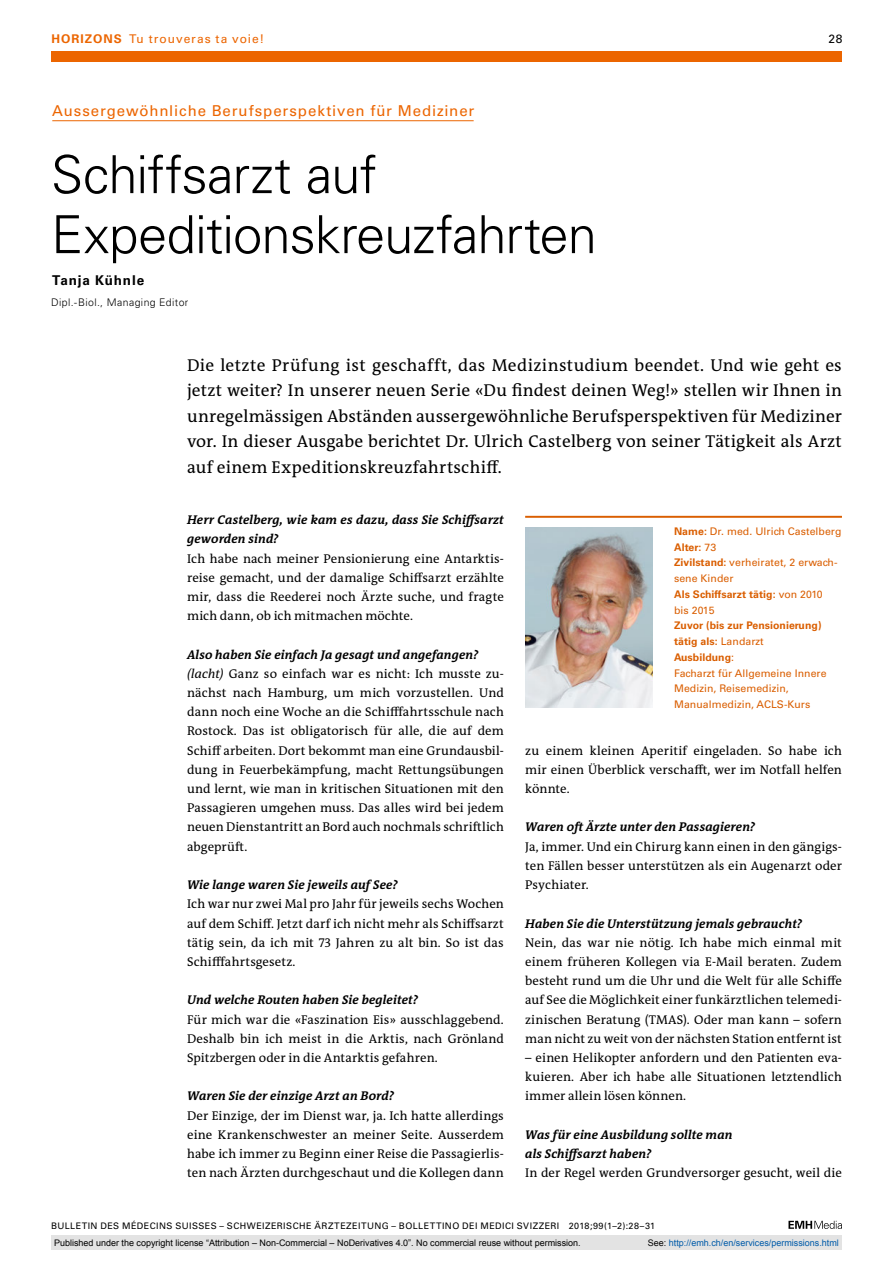
<style>
.page{position:relative;width:893px;height:1263px;background:#fff}
.page>*{position:absolute;margin:0;border:0;box-sizing:border-box;transform-origin:0 0}
.t1{font:300 52.5px/60px "Univers LT Std";letter-spacing:-.015em;color:#000}
.t2{font:17.25px/25.5px "The Antiqua B W5 Plain";letter-spacing:.015em;color:#000;text-align:justify}
.t3{font:15px "Univers LT Std";letter-spacing:.06em;color:#ec6500}
.t4{font:700 13.5px "Univers LT Std";letter-spacing:.065em;color:#000}
.t5{font:12.75px/19.2px "The Antiqua B W5 Plain";letter-spacing:.005em;color:#000;text-align:justify}
.t6{font:italic 700 12.75px/19.2px "The Antiqua B W7";letter-spacing:.005em;color:#000}
.t7{font:12px "Univers LT Std";letter-spacing:.08em;color:#ec6500}
.t8{font:12px "Univers LT Std";color:#000}
.t9{font:10.5px/15.8px "Univers LT Std";letter-spacing:.005em;color:#da5e00}
.t10{font:300 10.5px "Univers LT Std";letter-spacing:.04em;color:#000}
.t11{font:9px "Arial";color:#000}
.t12{font:9px "Univers LT Std";letter-spacing:.05em;color:#000}
.t13{font:9px "Arial";color:#005ba9}
.s1{font-weight:700}
.s2{font-style:italic}
.s3{color:#000}
</style>
<div class="page">
<svg style="left:788px;top:1221px;width:54px;height:8px"></svg>
<hr style="left:52px;top:120px;width:422px;height:1px;background:#ec6500">
<hr style="left:525px;top:516px;width:317px;height:2px;background:#da5e00">
<img style="left:525px;top:528px;width:128px;height:180px">
<div style="left:51px;top:51px;width:791px;height:11px;background:#ec6500"></div>
<div style="left:51px;top:1235px;width:791px;height:15px;background:#e3e3e3"></div>
<p class="t7" style="left:51px;top:31px;width:214px"><span class="s1">HORIZONS</span> Tu trouveras ta voie!</p>
<p class="t8" style="left:828px;top:31px;width:15px">28</p>
<p class="t3" style="left:52px;top:102px;width:424px">Aussergewöhnliche Berufsperspektiven für Mediziner</p>
<h1 class="t1" style="left:51px;top:145px;width:547px">Schiffsarzt auf<br>Expeditionskreuzfahrten</h1>
<p class="t4" style="left:52px;top:272px;width:93px">Tanja Kühnle</p>
<p class="t10" style="left:51px;top:296px;width:139px">Dipl.-Biol., Managing Editor</p>
<p class="t2" style="left:187px;top:352px;width:656px">Die letzte Prüfung ist geschafft, das Medizinstudium beendet. Und wie geht es jetzt weiter? In unserer neuen Serie «Du findest deinen Weg!» stellen wir Ihnen in unregelmässigen Abständen aussergewöhnliche Berufsperspektiven für Mediziner vor. In dieser Ausgabe berichtet Dr. Ulrich Castelberg von seiner Tätigkeit als Arzt auf einem Expeditionskreuzfahrtschiff.</p>
<p class="t6" style="left:187px;top:510px;width:318px">Herr Castelberg, wie kam es dazu, dass Sie Schiffsarzt geworden sind?</p>
<p class="t5" style="left:187px;top:549px;width:318px">Ich habe nach meiner Pensionierung eine Antarktis&shy;reise gemacht, und der damalige Schiffsarzt erzählte mir, dass die Reederei noch Ärzte suche, und fragte mich dann, ob ich mitmachen möchte.</p>
<p class="t6" style="left:187px;top:645px;width:293px">Also haben Sie einfach Ja gesagt und angefangen?</p>
<p class="t5" style="left:187px;top:664px;width:318px"><span class="s2">(lacht)</span> Ganz so einfach war es nicht: Ich musste zu&shy;nächst nach Hamburg, um mich vorzustellen. Und dann noch eine Woche an die Schifffahrtsschule nach Rostock. Das ist obligatorisch für alle, die auf dem Schiff arbeiten. Dort bekommt man eine Grundausbil&shy;dung in Feuerbekämpfung, macht Rettungsübungen und lernt, wie man in kritischen Situationen mit den Passagieren umgehen muss. Das alles wird bei jedem neuen Dienstantritt an Bord auch nochmals schriftlich abgeprüft.</p>
<p class="t6" style="left:187px;top:875px;width:212px">Wie lange waren Sie jeweils auf See?</p>
<p class="t5" style="left:187px;top:894px;width:318px">Ich war nur zwei Mal pro Jahr für jeweils sechs Wochen auf dem Schiff. Jetzt darf ich nicht mehr als Schiffsarzt tätig sein, da ich mit 73 Jahren zu alt bin. So ist das Schifffahrtsgesetz.</p>
<p class="t6" style="left:187px;top:990px;width:232px">Und welche Routen haben Sie begleitet?</p>
<p class="t5" style="left:187px;top:1010px;width:318px">Für mich war die «Faszination Eis» ausschlaggebend.<br>Deshalb bin ich meist in die Arktis, nach Grönland Spitzbergen oder in die Antarktis gefahren.</p>
<p class="t6" style="left:187px;top:1086px;width:208px">Waren Sie der einzige Arzt an Bord?</p>
<p class="t5" style="left:187px;top:1106px;width:318px">Der Einzige, der im Dienst war, ja. Ich hatte allerdings eine Krankenschwester an meiner Seite. Ausserdem habe ich immer zu Beginn einer Reise die Passagierlis&shy;ten nach Ärzten durchgeschaut und die Kollegen dann</p>
<p class="t9" style="left:674px;top:523px;width:169px"><span class="s1">Name:</span> Dr. med. Ulrich Castelberg<br><span class="s1">Alter:</span> 73<br><span class="s1">Zivilstand:</span> verheiratet, 2 erwach&shy;sene Kinder<br><span class="s1">Als Schiffsarzt tätig:</span> von 2010<br>bis 2015</p>
<p class="t9" style="left:674px;top:618px;width:154px"><span class="s1">Zuvor (bis zur Pensionierung) tätig als:</span> Landarzt<br><span class="s1">Ausbildung</span>:<br>Facharzt für Allgemeine Innere<br>Medizin, Reisemedizin,<br>Manualmedizin, ACLS-Kurs</p>
<p class="t5" style="left:525px;top:741px;width:318px">zu einem kleinen Aperitif eingeladen. So habe ich mir einen Überblick verschafft, wer im Notfall helfen könnte.</p>
<p class="t6" style="left:525px;top:818px;width:232px">Waren oft Ärzte unter den Passagieren?</p>
<p class="t5" style="left:525px;top:837px;width:318px">Ja, immer. Und ein Chirurg kann einen in den gängigs&shy;ten Fällen besser unterstützen als ein Augenarzt oder Psychiater.</p>
<p class="t6" style="left:525px;top:914px;width:278px">Haben Sie die Unterstützung jemals gebraucht?</p>
<p class="t5" style="left:525px;top:933px;width:318px">Nein, das war nie nötig. Ich habe mich einmal mit einem früheren Kollegen via E-Mail beraten. Zudem besteht rund um die Uhr und die Welt für alle Schiffe auf See die Möglichkeit einer funkärztlichen telemedi&shy;zinischen Beratung (TMAS). Oder man kann – sofern man nicht zu weit von der nächsten Station entfernt ist</p>
<p class="t5" style="left:525px;top:1048px;width:318px">– einen Helikopter anfordern und den Patienten eva&shy;kuieren. Aber ich habe alle Situationen letztendlich immer allein lösen können.</p>
<p class="t6" style="left:525px;top:1125px;width:209px">Was für eine Ausbildung sollte man als Schiffsarzt haben?</p>
<p class="t5" style="left:525px;top:1163px;width:318px">In der Regel werden Grundversorger gesucht, weil die</p>
<p class="t12" style="left:51px;top:1220px;width:606px">BULLETIN DES MÉDECINS SUISSES – SCHWEIZERISCHE ÄRZTEZEITUNG – BOLLETTINO DEI MEDICI SVIZZERI 2018;99(1–2):28–31</p>
<p class="t11" style="left:54px;top:1237px;width:528px">Published under the copyright license “Attribution – Non-Commercial – NoDerivatives 4.0”. No commercial reuse without permission.</p>
<p class="t13" style="left:648px;top:1237px;width:193px"><span class="s3">See:</span> http://emh.ch/en/services/permissions.html</p>
</div>
